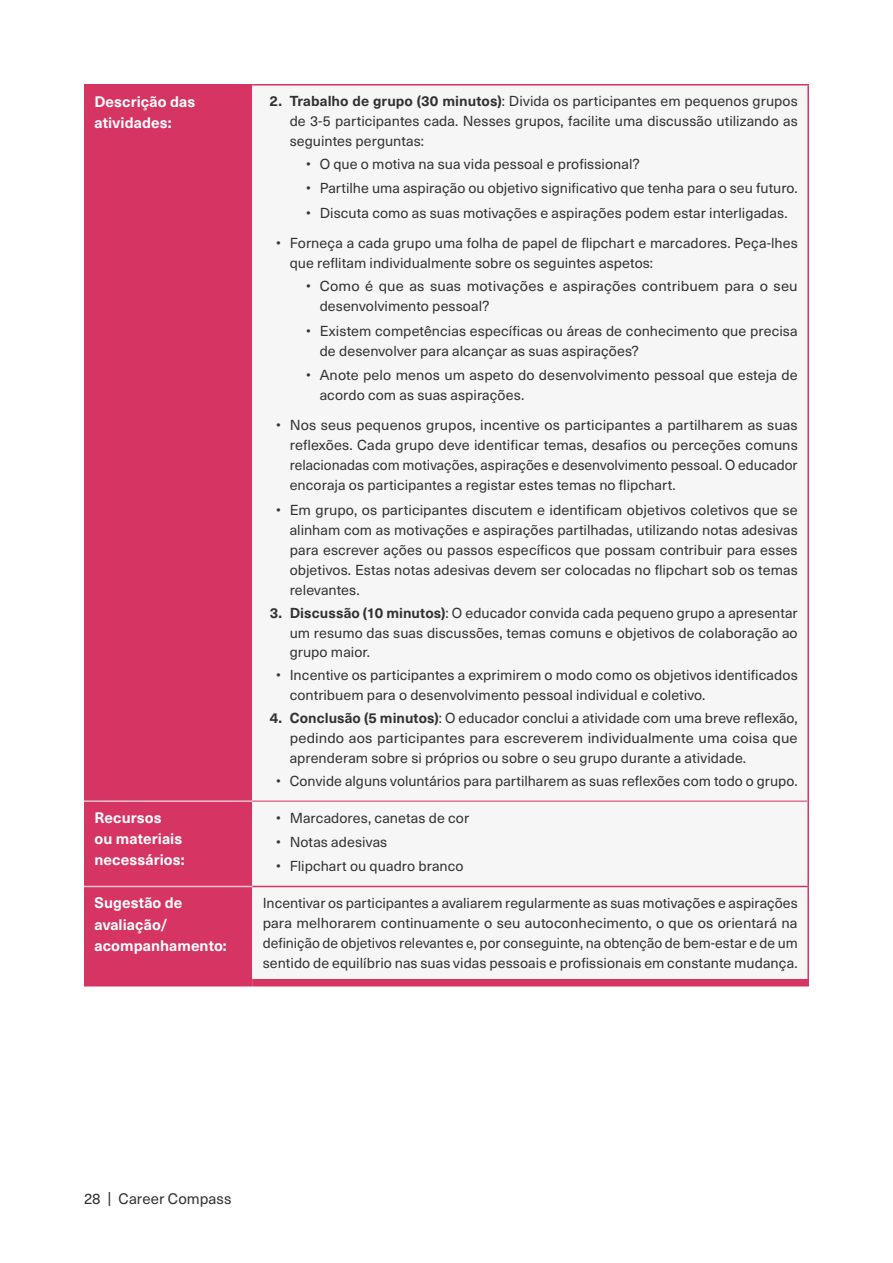
<style>
.page{position:relative;width:893px;height:1263px;background:#fff}
.page>*{position:absolute;margin:0;border:0;box-sizing:border-box;transform-origin:0 0}
.t1{font:700 15px/21px "Neue Haas Unica W1 G";letter-spacing:.005em;color:#fff}
.t2{font:15px "Neue Haas Unica W1 G";color:#323232}
.t3{font:14.25px/20px "Neue Haas Unica W1 G";letter-spacing:.005em;color:#323232;text-align:justify}
.s1{font-weight:700}
</style>
<div class="page">
<div style="left:84px;top:86px;width:168px;height:893px;background:#d63563"></div>
<div style="left:252px;top:86px;width:555px;height:893px;background:#f6f6f6"></div>
<hr style="left:807px;top:801px;width:2px;height:85px;background:#d63563">
<hr style="left:807px;top:887px;width:2px;height:92px;background:#d63563">
<hr style="left:252px;top:886px;width:557px;height:1px;background:#d63563">
<hr style="left:84px;top:84px;width:168px;height:2px;background:#d63563">
<hr style="left:84px;top:800px;width:168px;height:2px;background:#f3c2d0">
<hr style="left:252px;top:84px;width:557px;height:2px;background:#d63563">
<hr style="left:807px;top:86px;width:2px;height:715px;background:#d63563">
<hr style="left:252px;top:800px;width:555px;height:2px;background:#e27192">
<div style="left:84px;top:979px;width:168px;height:7px;background:#d63563"></div>
<div style="left:252px;top:979px;width:557px;height:7px;background:#d63563"></div>
<hr style="left:84px;top:886px;width:168px;height:1px;background:#f3c2d0">
<p class="t1" style="left:95px;top:90px;width:102px">Descrição das atividades:</p>
<p class="t3" style="left:290px;top:90px;width:509px;text-indent:-20px"><span class="s1">2. Trabalho de grupo (30 minutos)</span>: Divida os participantes em pequenos grupos de 3-5 participantes cada. Nesses grupos, facilite uma discussão utilizando as seguintes perguntas:</p>
<p class="t3" style="left:306px;top:153px;width:335px">• O que o motiva na sua vida pessoal e profissional?</p>
<p class="t3" style="left:306px;top:178px;width:493px">• Partilhe uma aspiração ou objetivo significativo que tenha para o seu futuro.</p>
<p class="t3" style="left:306px;top:202px;width:483px">• Discuta como as suas motivações e aspirações podem estar interligadas.</p>
<p class="t3" style="left:290px;top:233px;width:509px;text-indent:-13px">• Forneça a cada grupo uma folha de papel de flipchart e marcadores. Peça-lhes que reflitam individualmente sobre os seguintes aspetos:</p>
<p class="t3" style="left:320px;top:275px;width:479px;text-indent:-14px">• Como é que as suas motivações e aspirações contribuem para o seu desenvolvimento pessoal?</p>
<p class="t3" style="left:320px;top:320px;width:479px;text-indent:-13px">• Existem competências específicas ou áreas de conhecimento que precisa de desenvolver para alcançar as suas aspirações?</p>
<p class="t3" style="left:320px;top:364px;width:480px;text-indent:-13px">• Anote pelo menos um aspeto do desenvolvimento pessoal que esteja de acordo com as suas aspirações.</p>
<p class="t3" style="left:290px;top:415px;width:510px;text-indent:-14px">• Nos seus pequenos grupos, incentive os participantes a partilharem as suas reflexões. Cada grupo deve identificar temas, desafios ou perceções comuns relacionadas com motivações, aspirações e desenvolvimento pessoal. O educador encoraja os participantes a registar estes temas no flipchart.</p>
<p class="t3" style="left:290px;top:499px;width:509px;text-indent:-13px">• Em grupo, os participantes discutem e identificam objetivos coletivos que se alinham com as motivações e aspirações partilhadas, utilizando notas adesivas para escrever ações ou passos específicos que possam contribuir para esses objetivos. Estas notas adesivas devem ser colocadas no flipchart sob os temas relevantes.</p>
<p class="t3" style="left:290px;top:602px;width:509px;text-indent:-20px"><span class="s1">3. Discussão (10 minutos)</span>: O educador convida cada pequeno grupo a apresentar um resumo das suas discussões, temas comuns e objetivos de colaboração ao grupo maior.</p>
<p class="t3" style="left:290px;top:665px;width:509px;text-indent:-13px">• Incentive os participantes a exprimirem o modo como os objetivos identificados contribuem para o desenvolvimento pessoal individual e coletivo.</p>
<p class="t3" style="left:290px;top:707px;width:509px;text-indent:-20px"><span class="s1">4. Conclusão (5 minutos)</span>: O educador conclui a atividade com uma breve reflexão, pedindo aos participantes para escreverem individualmente uma coisa que aprenderam sobre si próprios ou sobre o seu grupo durante a atividade.</p>
<p class="t3" style="left:276px;top:770px;width:523px">• Convide alguns voluntários para partilharem as suas reflexões com todo o grupo.</p>
<p class="t1" style="left:95px;top:806px;width:92px">Recursos<br>ou materiais necessários:</p>
<p class="t3" style="left:276px;top:807px;width:194px">• Marcadores, canetas de cor</p>
<p class="t3" style="left:276px;top:831px;width:113px">• Notas adesivas</p>
<p class="t3" style="left:276px;top:856px;width:189px">• Flipchart ou quadro branco</p>
<p class="t1" style="left:95px;top:892px;width:134px">Sugestão de avaliação/ acompanhamento:</p>
<p class="t3" style="left:263px;top:892px;width:536px">Incentivar os participantes a avaliarem regularmente as suas motivações e aspirações para melhorarem continuamente o seu autoconhecimento, o que os orientará na definição de objetivos relevantes e, por conseguinte, na obtenção de bem-estar e de um sentido de equilíbrio nas suas vidas pessoais e profissionais em constante mudança.</p>
<p class="t2" style="left:84px;top:1187px;width:149px">28 | Career Compass</p>
</div>
